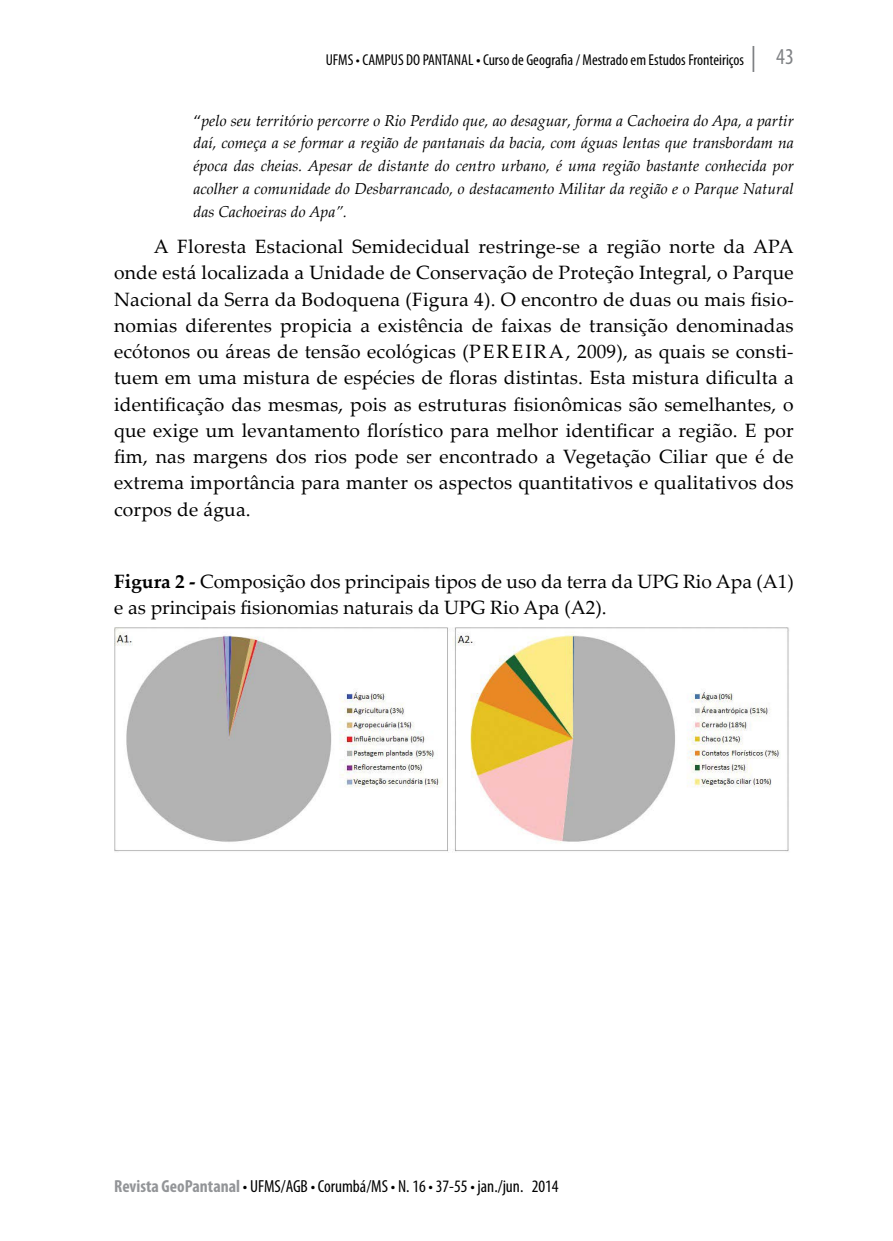
<style>
.page{position:relative;width:893px;height:1241px;background:#fff}
.page>*{position:absolute;margin:0;border:0;box-sizing:border-box;transform-origin:0 0}
.t1{font:condensed 22.75px "Myriad Pro";color:#808285}
.t2{font:19.25px/26.2px "Palatino Linotype";letter-spacing:.01em;color:#000;text-align:justify}
.t3{font:condensed 17.5px "Myriad Pro";color:#000}
.t4{font:italic 15.75px/22.8px "Palatino Linotype";color:#000;text-align:justify}
.t5{font:condensed 15.75px "Myriad Pro";color:#000}
.s1{font-weight:700}
.s2{font-style:normal}
.s3{font-weight:700;color:#939598}
</style>
<div class="page">
<hr style="left:752px;top:46px;width:2px;height:26px;background:#808285">
<img style="left:115px;top:627px;width:674px;height:225px">
<p class="t5" style="left:326px;top:51px;width:420px">UFMS • CAMPUS DO PANTANAL <span class="s1">•</span> Curso de Geografia / Mestrado em Estudos Fronteiriços</p>
<p class="t1" style="left:776px;top:44px;width:19px">43</p>
<p class="t4" style="left:193px;top:108px;width:602px"><span class="s2">“</span>pelo seu território percorre o Rio Perdido que, ao desaguar, forma a Cachoeira do Apa, a partir daí, começa a se formar a região de pantanais da bacia, com águas lentas que transbordam na época das cheias. Apesar de distante do centro urbano, é uma região bastante conhecida por acolher a comunidade do Desbarrancado, o destacamento Militar da região e o Parque Natural das Cachoeiras do Apa”.</p>
<p class="t2" style="left:114px;top:232px;width:681px;text-indent:40px">A Floresta Estacional Semidecidual restringe-se a região norte da APA onde está localizada a Unidade de Conservação de Proteção Integral, o Parque Nacional da Serra da Bodoquena (Figura 4). O encontro de duas ou mais fisio&shy;nomias diferentes propicia a existência de faixas de transição denominadas ecótonos ou áreas de tensão ecológicas (Pereira</p>
<p class="t2" style="left:114px;top:337px;width:681px;text-indent:452px">, 2009), as quais se consti&shy;tuem em uma mistura de espécies de floras distintas. Esta mistura dificulta a identificação das mesmas, pois as estruturas fisionômicas são semelhantes, o que exige um levantamento florístico para melhor identificar a região. E por fim, nas margens dos rios pode ser encontrado a Vegetação Ciliar que é de extrema importância para manter os aspectos quantitativos e qualitativos dos corpos de água.</p>
<p class="t2" style="left:114px;top:567px;width:681px"><span class="s1">Figura 2 -</span> Composição dos principais tipos de uso da terra da UPG Rio Apa (A1) e as principais fisionomias naturais da UPG Rio Apa (A2).</p>
<p class="t3" style="left:114px;top:1176px;width:446px"><span class="s3">Revista GeoPantanal</span> • UFMS/AGB • Corumbá/MS • N. 16 • 37-55 • jan./jun. 2014</p>
</div>
